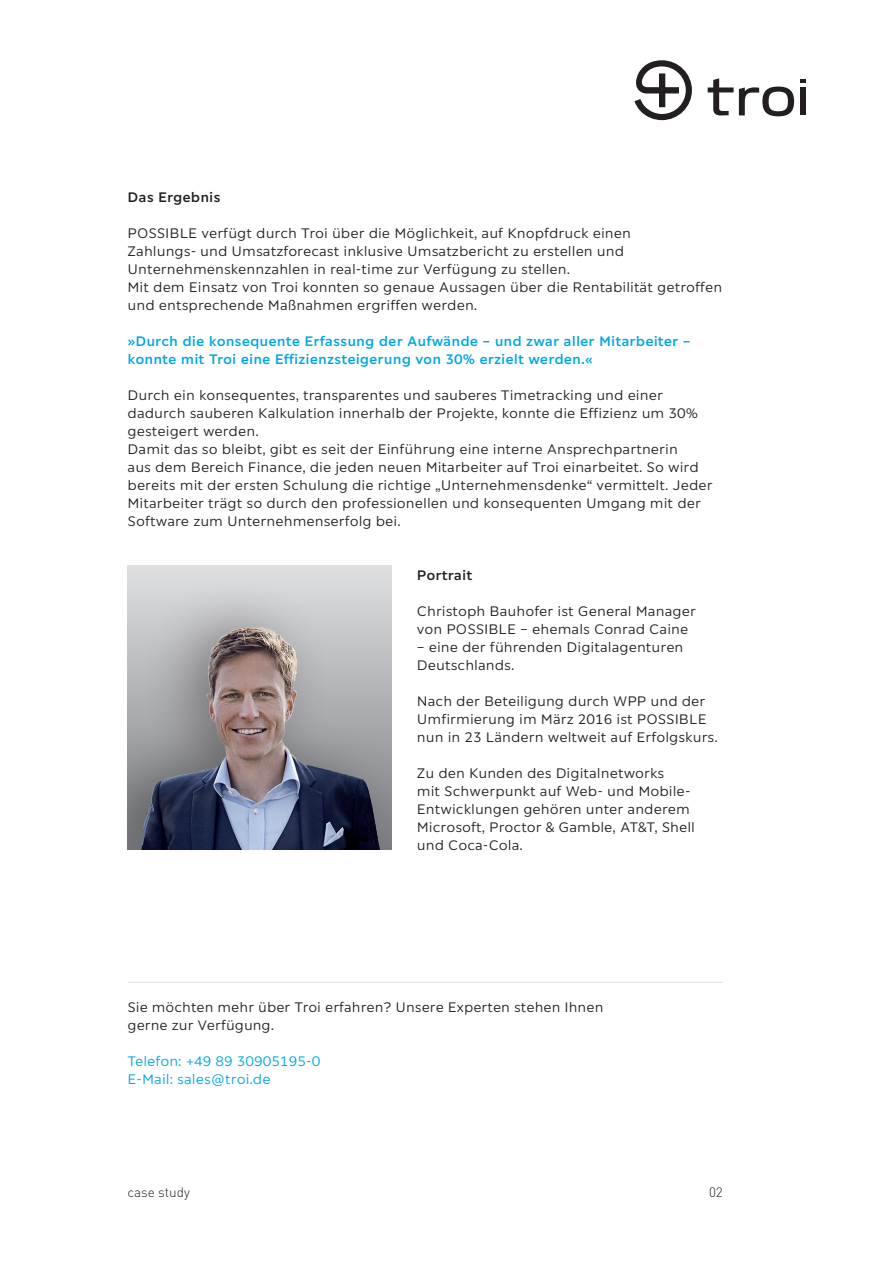
<style>
.page{position:relative;width:893px;height:1263px;background:#fff}
.page>*{position:absolute;margin:0;border:0;box-sizing:border-box;transform-origin:0 0}
.t1{font:13.5px/18px "Troi";color:#231f20}
.t2{font:500 13.5px/18px "Troi";color:#00a6e4}
.t3{font:13.5px/18px "Troi";color:#00a6e4}
.t4{font:500 13.5px "Troi";color:#231f20}
.t5{font:300 13.5px "DIN";color:#231f20}
</style>
<div class="page">
<div style="left:800px;top:87px;width:6px;height:28px;background:#231f20"></div>
<svg style="left:800px;top:80px;width:6px;height:3px"></svg>
<svg style="left:708px;top:78px;width:86px;height:38px"></svg>
<svg style="left:634px;top:60px;width:58px;height:60px"></svg>
<div style="left:128px;top:566px;width:263px;height:283px;background:#dcdddf"></div>
<div style="left:128px;top:577px;width:263px;height:272px;background:#231f20;opacity:.4"></div>
<img style="left:140px;top:577px;width:244px;height:272px">
<hr style="left:128px;top:982px;width:595px;height:1px;background:#cacbcc">
<p class="t4" style="left:128px;top:189px;width:95px">Das Ergebnis</p>
<p class="t1" style="left:128px;top:224px;width:596px">POSSIBLE verfügt durch Troi über die Möglichkeit, auf Knopfdruck einen<br>Zahlungs- und Umsatzforecast inklusive Umsatzbericht zu erstellen und Unternehmenskennzahlen in real-time zur Verfügung zu stellen.<br>Mit dem Einsatz von Troi konnten so genaue Aussagen über die Rentabilität getroffen und entsprechende Maßnahmen ergriffen werden.</p>
<p class="t2" style="left:128px;top:332px;width:565px">»Durch die konsequente Erfassung der Aufwände – und zwar aller Mitarbeiter – konnte mit Troi eine Effizienzsteigerung von 30% erzielt werden.«</p>
<p class="t1" style="left:128px;top:386px;width:587px">Durch ein konsequentes, transparentes und sauberes Timetracking und einer dadurch sauberen Kalkulation innerhalb der Projekte, konnte die Effizienz um 30% gesteigert werden.<br>Damit das so bleibt, gibt es seit der Einführung eine interne Ansprechpartnerin<br>aus dem Bereich Finance, die jeden neuen Mitarbeiter auf Troi einarbeitet. So wird bereits mit der ersten Schulung die richtige „Unternehmensdenke“ vermittelt. Jeder Mitarbeiter trägt so durch den professionellen und konsequenten Umgang mit der Software zum Unternehmenserfolg bei.</p>
<p class="t4" style="left:417px;top:567px;width:57px">Portrait</p>
<p class="t1" style="left:417px;top:602px;width:281px">Christoph Bauhofer ist General Manager von POSSIBLE – ehemals Conrad Caine</p>
<p class="t1" style="left:417px;top:638px;width:268px">– eine der führenden Digitalagenturen<br>Deutschlands.</p>
<p class="t1" style="left:417px;top:692px;width:302px">Nach der Beteiligung durch WPP und der<br>Umfirmierung im März 2016 ist POSSIBLE nun in 23 Ländern weltweit auf Erfolgskurs.</p>
<p class="t1" style="left:417px;top:764px;width:280px">Zu den Kunden des Digitalnetworks<br>mit Schwerpunkt auf Web- und Mobile-Entwicklungen gehören unter anderem Microsoft, Proctor &amp; Gamble, AT&amp;T, Shell und Coca-Cola.</p>
<p class="t1" style="left:128px;top:998px;width:477px">Sie möchten mehr über Troi erfahren? Unsere Experten stehen Ihnen gerne zur Verfügung.</p>
<p class="t3" style="left:128px;top:1052px;width:194px">Telefon: +49 89 30905195-0<br>E-Mail: sales@troi.de</p>
<p class="t5" style="left:128px;top:1184px;width:64px">case study</p>
<p class="t5" style="left:709px;top:1183px;width:15px">02</p>
</div>
